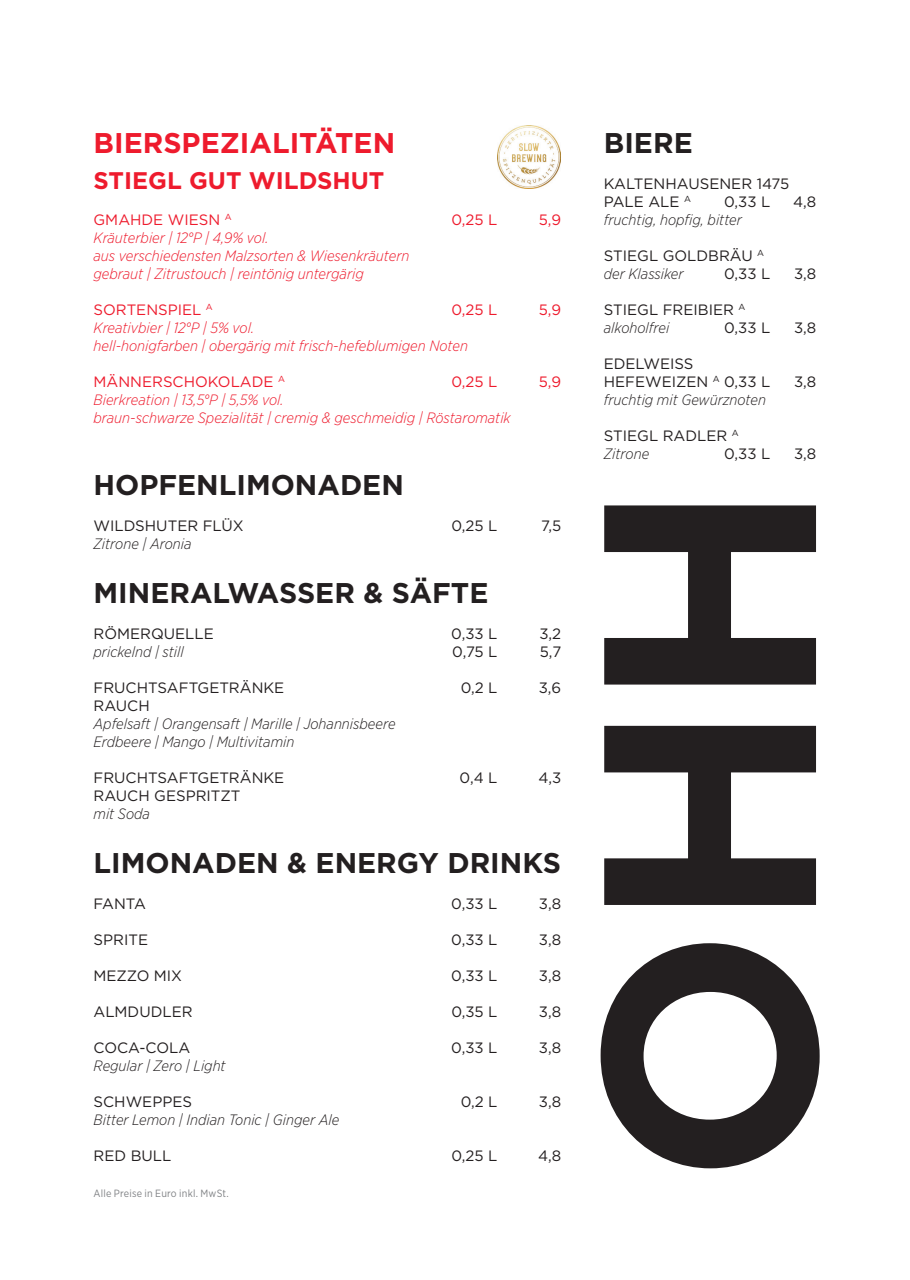
<style>
.page{position:relative;width:910px;height:1280px;background:#fff}
.page>*{position:absolute;margin:0;border:0;box-sizing:border-box;transform-origin:0 0}
.t1{font:700 28.5px "Gotham";color:#231f20}
.t2{font:700 28.5px "Gotham";color:#ee1b2d}
.t3{font:700 24px "Gotham";color:#ee1b2d}
.t4{font:15px/18px "Gotham";color:#231f20}
.t5{font:italic 300 15px/18px "Gotham Narrow";color:#ee1b2d}
.t6{font:italic 300 15px/18px "Gotham Narrow";color:#231f20}
.t7{font:15px "Gotham";color:#ee1b2d}
.t8{font:10.5px "Gotham Narrow";letter-spacing:.015em;color:#818386}
</style>
<div class="page">
<img style="left:498px;top:126px;width:62px;height:63px">
<svg style="left:601px;top:505px;width:219px;height:663px"></svg>
<h1 class="t2" style="left:94px;top:124px;width:303px">BIERSPEZIALITÄTEN</h1>
<h2 class="t3" style="left:94px;top:164px;width:292px">STIEGL GUT WILDSHUT</h2>
<p class="t7" style="left:94px;top:210px;width:140px">GMAHDE WIESN <sup>A</sup></p>
<p class="t7" style="left:451px;top:210px;width:47px">0,25 L</p>
<p class="t7" style="left:539px;top:210px;width:24px">5,9</p>
<p class="t5" style="left:94px;top:228px;width:317px">Kräuterbier | 12°P | 4,9% vol.<br>aus verschiedensten Malzsorten &amp; Wiesenkräutern gebraut | Zitrustouch | reintönig untergärig</p>
<p class="t7" style="left:94px;top:300px;width:121px">SORTENSPIEL <sup>A</sup></p>
<p class="t7" style="left:451px;top:300px;width:47px">0,25 L</p>
<p class="t7" style="left:539px;top:300px;width:24px">5,9</p>
<p class="t5" style="left:94px;top:318px;width:376px">Kreativbier | 12°P | 5% vol.<br>hell-honigfarben | obergärig mit frisch-hefeblumigen Noten</p>
<p class="t7" style="left:94px;top:372px;width:193px">MÄNNERSCHOKOLADE <sup>A</sup></p>
<p class="t7" style="left:451px;top:372px;width:47px">0,25 L</p>
<p class="t7" style="left:539px;top:372px;width:24px">5,9</p>
<p class="t5" style="left:94px;top:390px;width:419px">Bierkreation | 13,5°P | 5,5% vol.<br>braun-schwarze Spezialität | cremig &amp; geschmeidig | Röstaromatik</p>
<h1 class="t1" style="left:94px;top:466px;width:312px">HOPFENLIMONADEN</h1>
<p class="t4" style="left:94px;top:516px;width:152px">WILDSHUTER FLÜX</p>
<p class="t4" style="left:451px;top:516px;width:47px">0,25 L</p>
<p class="t4" style="left:541px;top:516px;width:22px">7,5</p>
<p class="t6" style="left:94px;top:534px;width:100px">Zitrone | Aronia</p>
<h1 class="t1" style="left:94px;top:574px;width:396px">MINERALWASSER &amp; SÄFTE</h1>
<p class="t4" style="left:94px;top:624px;width:122px">RÖMERQUELLE</p>
<p class="t4" style="left:451px;top:624px;width:48px">0,33 L</p>
<p class="t4" style="left:539px;top:624px;width:23px">3,2</p>
<p class="t6" style="left:94px;top:642px;width:92px">prickelnd | still</p>
<p class="t4" style="left:452px;top:642px;width:47px">0,75 L</p>
<p class="t4" style="left:540px;top:642px;width:23px">5,7</p>
<p class="t4" style="left:94px;top:678px;width:192px">FRUCHTSAFTGETRÄNKE</p>
<p class="t4" style="left:461px;top:678px;width:38px">0,2 L</p>
<p class="t4" style="left:539px;top:678px;width:24px">3,6</p>
<p class="t4" style="left:94px;top:696px;width:58px">RAUCH</p>
<p class="t6" style="left:94px;top:714px;width:304px">Apfelsaft | Orangensaft | Marille | Johannisbeere<br>Erdbeere | Mango | Multivitamin</p>
<p class="t4" style="left:94px;top:768px;width:192px">FRUCHTSAFTGETRÄNKE</p>
<p class="t4" style="left:460px;top:768px;width:39px">0,4 L</p>
<p class="t4" style="left:538px;top:768px;width:24px">4,3</p>
<p class="t4" style="left:94px;top:786px;width:148px">RAUCH GESPRITZT</p>
<p class="t6" style="left:94px;top:804px;width:58px">mit Soda</p>
<h1 class="t1" style="left:94px;top:844px;width:469px">LIMONADEN &amp; ENERGY DRINKS</h1>
<p class="t4" style="left:94px;top:894px;width:54px">FANTA</p>
<p class="t4" style="left:451px;top:894px;width:48px">0,33 L</p>
<p class="t4" style="left:539px;top:894px;width:24px">3,8</p>
<p class="t4" style="left:94px;top:930px;width:56px">SPRITE</p>
<p class="t4" style="left:451px;top:930px;width:48px">0,33 L</p>
<p class="t4" style="left:539px;top:930px;width:24px">3,8</p>
<p class="t4" style="left:94px;top:966px;width:90px">MEZZO MIX</p>
<p class="t4" style="left:451px;top:966px;width:48px">0,33 L</p>
<p class="t4" style="left:539px;top:966px;width:24px">3,8</p>
<p class="t4" style="left:94px;top:1002px;width:101px">ALMDUDLER</p>
<p class="t4" style="left:451px;top:1002px;width:48px">0,35 L</p>
<p class="t4" style="left:539px;top:1002px;width:24px">3,8</p>
<p class="t4" style="left:94px;top:1038px;width:98px">COCA-COLA</p>
<p class="t4" style="left:451px;top:1038px;width:48px">0,33 L</p>
<p class="t4" style="left:539px;top:1038px;width:24px">3,8</p>
<p class="t6" style="left:94px;top:1056px;width:134px">Regular | Zero | Light</p>
<p class="t4" style="left:94px;top:1092px;width:100px">SCHWEPPES</p>
<p class="t4" style="left:461px;top:1092px;width:38px">0,2 L</p>
<p class="t4" style="left:539px;top:1092px;width:24px">3,8</p>
<p class="t6" style="left:94px;top:1110px;width:247px">Bitter Lemon | Indian Tonic | Ginger Ale</p>
<p class="t4" style="left:94px;top:1146px;width:79px">RED BULL</p>
<p class="t4" style="left:451px;top:1146px;width:47px">0,25 L</p>
<p class="t4" style="left:538px;top:1146px;width:25px">4,8</p>
<p class="t8" style="left:94px;top:1186px;width:137px">Alle Preise in Euro inkl. MwSt.</p>
<h1 class="t1" style="left:604px;top:124px;width:90px">BIERE</h1>
<p class="t4" style="left:604px;top:174px;width:187px">KALTENHAUSENER 1475<br>PALE ALE <sup>A</sup></p>
<p class="t4" style="left:724px;top:192px;width:48px">0,33 L</p>
<p class="t4" style="left:793px;top:192px;width:25px">4,8</p>
<p class="t6" style="left:604px;top:210px;width:140px">fruchtig, hopfig, bitter</p>
<p class="t4" style="left:604px;top:246px;width:162px">STIEGL GOLDBRÄU <sup>A</sup></p>
<p class="t6" style="left:604px;top:264px;width:81px">der Klassiker</p>
<p class="t4" style="left:724px;top:264px;width:48px">0,33 L</p>
<p class="t4" style="left:794px;top:264px;width:24px">3,8</p>
<p class="t4" style="left:604px;top:300px;width:143px">STIEGL FREIBIER <sup>A</sup></p>
<p class="t6" style="left:604px;top:318px;width:67px">alkoholfrei</p>
<p class="t4" style="left:724px;top:318px;width:48px">0,33 L</p>
<p class="t4" style="left:794px;top:318px;width:24px">3,8</p>
<p class="t4" style="left:604px;top:354px;width:168px">EDELWEISS<br>HEFEWEIZEN <sup>A</sup> 0,33 L</p>
<p class="t4" style="left:794px;top:372px;width:24px">3,8</p>
<p class="t6" style="left:604px;top:390px;width:164px">fruchtig mit Gewürznoten</p>
<p class="t4" style="left:604px;top:426px;width:136px">STIEGL RADLER <sup>A</sup></p>
<p class="t6" style="left:604px;top:444px;width:47px">Zitrone</p>
<p class="t4" style="left:724px;top:444px;width:48px">0,33 L</p>
<p class="t4" style="left:794px;top:444px;width:24px">3,8</p>
</div>
